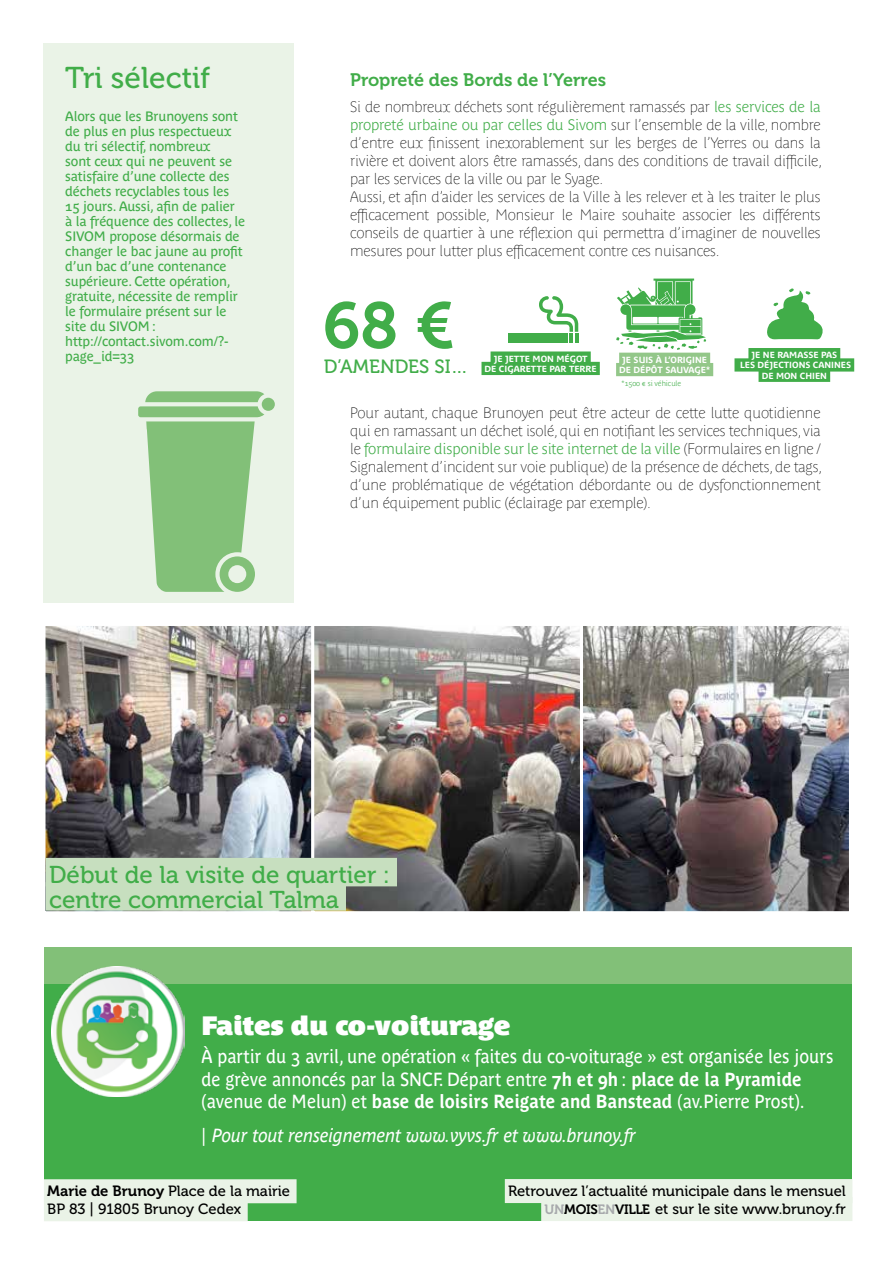
<style>
.page{position:relative;width:893px;height:1263px;background:#fff}
.page>*{position:absolute;margin:0;border:0;box-sizing:border-box;transform-origin:0 0}
.t1{font:64.65px "Museo 700";color:#41ad49}
.t2{font:30px "Museo 500";color:#41ad49}
.t3{font:700 26.4px "Parisine Plus Std Sombre";color:#fff}
.t4{font:24.3px/24.3px "Museo 500";color:#41ad49}
.t5{font:19.05px "Museo 500";color:#41ad49}
.t6{font:18.9px/22.6px "Parisine Plus Std";color:#fff;scale:.92 1}
.t7{font:italic 18.9px "Parisine Plus Std";color:#fff;scale:.92 1}
.t8{font:18px "Museo 700";color:#41ad49}
.t9{font:15px/18px "Parisine Plus Std Clair";letter-spacing:-.01em;color:#000}
.t10{font:14.85px/18px "Museo 500";color:#000;text-align:right}
.t11{font:13.5px/15px "Parisine Plus Std";letter-spacing:-.01em;color:#41ad49}
.t12{font:700 8.85px/10.4px "Parisine Plus Std";color:#fff;text-align:center}
.t13{font:700 7.5px "Parisine Plus Std Clair";letter-spacing:-.01em;color:#41ad49}
.s1{font-weight:700;color:#41ad49}
.s2{font-weight:700}
.s3{font-style:normal;font-size:18px}
.s4{font-family:"Museo 700"}
.s5{font-family:"Museo 700";font-size:13.5px;color:#a7a9ac}
.s6{font-family:"Museo 700";font-size:13.5px}
</style>
<div class="page">
<div style="left:748px;top:348px;width:92px;height:13px;background:#41ad49"></div>
<div style="left:734px;top:358px;width:120px;height:14px;background:#41ad49"></div>
<div style="left:758px;top:369px;width:72px;height:13px;background:#41ad49"></div>
<svg style="left:767px;top:288px;width:56px;height:51px"></svg>
<div style="left:491px;top:351px;width:100px;height:14px;background:#41ad49"></div>
<div style="left:481px;top:362px;width:119px;height:13px;background:#41ad49"></div>
<svg style="left:539px;top:296px;width:39px;height:47px"></svg>
<div style="left:508px;top:334px;width:60px;height:9px;background:#41ad49"></div>
<div style="left:619px;top:353px;width:91px;height:13px;background:#93c789"></div>
<div style="left:616px;top:363px;width:97px;height:13px;background:#93c789"></div>
<svg style="left:616px;top:279px;width:90px;height:71px"></svg>
<div style="left:43px;top:43px;width:251px;height:560px;background:#eaf3e7"></div>
<svg style="left:138px;top:391px;width:137px;height:201px"></svg>
<div style="left:44px;top:947px;width:808px;height:37px;background:#82c078"></div>
<div style="left:44px;top:984px;width:808px;height:236px;background:#41ad49"></div>
<div style="left:505px;top:1179px;width:347px;height:24px;background:#eaf3e7"></div>
<div style="left:541px;top:1197px;width:311px;height:24px;background:#eaf3e7"></div>
<div style="left:44px;top:1179px;width:253px;height:24px;background:#eaf3e7"></div>
<div style="left:44px;top:1197px;width:204px;height:24px;background:#eaf3e7"></div>
<img style="left:47px;top:627px;width:263px;height:231px">
<div style="left:43px;top:623px;width:271px;height:291px;border:3px solid #fff"></div>
<img style="left:315px;top:627px;width:264px;height:283px">
<div style="left:311px;top:623px;width:272px;height:291px;border:3px solid #fff"></div>
<img style="left:584px;top:627px;width:264px;height:283px">
<div style="left:580px;top:623px;width:272px;height:291px;border:3px solid #fff"></div>
<div style="left:46px;top:858px;width:351px;height:28px;background:#c7dfbf"></div>
<div style="left:46px;top:882px;width:300px;height:29px;background:#c7dfbf"></div>
<img style="left:52px;top:966px;width:132px;height:130px">
<h2 class="t2" style="left:65px;top:61px;width:146px">Tri sélectif</h2>
<p class="t11" style="left:65px;top:108px;width:181px">Alors que les Brunoyens sont de plus en plus respectueux du tri sélectif, nombreux<br>sont ceux qui ne peuvent se satisfaire d’une collecte des déchets recyclables tous les<br>15 jours. Aussi, afin de palier à la fréquence des collectes, le<br>SIVOM propose désormais de changer le bac jaune au profit d’un bac d’une contenance supérieure. Cette opération, gratuite, nécessite de remplir le formulaire présent sur le site du SIVOM : http://contact.sivom.com/?- page_id=33</p>
<p class="t8" style="left:350px;top:70px;width:257px">Propreté des Bords de l’Yerres</p>
<p class="t9" style="left:350px;top:98px;width:474px">Si de nombreux déchets sont régulièrement ramassés par <span class="s1">les services de la propreté urbaine ou par celles du Sivom</span> sur l’ensemble de la ville, nombre d’entre eux finissent inexorablement sur les berges de l’Yerres ou dans la rivière et doivent alors être ramassés, dans des conditions de travail difficile, par les services de la ville ou par le Syage.<br>Aussi, et afin d’aider les services de la Ville à les relever et à les traiter le plus efficacement possible, Monsieur le Maire souhaite associer les différents conseils de quartier à une réflexion qui permettra d’imaginer de nouvelles mesures pour lutter plus efficacement contre ces nuisances.</p>
<h1 class="t1" style="left:323px;top:290px;width:133px">68 €</h1>
<p class="t5" style="left:324px;top:356px;width:146px">D’AMENDES SI…</p>
<p class="t12" style="left:740px;top:350px;width:112px">JE NE RAMASSE PAS<br>LES DÉJECTIONS CANINES<br>DE MON CHIEN</p>
<p class="t12" style="left:485px;top:353px;width:114px">JE JETTE MON MÉGOT<br>DE CIGARETTE PAR TERRE</p>
<p class="t12" style="left:619px;top:354px;width:92px">JE SUIS À L’ORIGINE<br>DE DÉPÔT SAUVAGE*</p>
<p class="t13" style="left:622px;top:379px;width:61px">*1500 € si véhicule</p>
<p class="t9" style="left:350px;top:404px;width:474px;text-align:justify">Pour autant, chaque Brunoyen peut être acteur de cette lutte quotidienne qui en ramassant un déchet isolé, qui en notifiant les services techniques, via le <span class="s1">formulaire disponible sur le site internet de la ville</span> (Formulaires en ligne / Signalement d’incident sur voie publique) de la présence de déchets, de tags, d’une problématique de végétation débordante ou de dysfonctionnement d’un équipement public (éclairage par exemple).</p>
<h3 class="t4" style="left:49px;top:863px;width:342px">Début de la visite de quartier : centre commercial Talma</h3>
<h3 class="t3" style="left:202px;top:1010px;width:311px">Faites du co-voiturage</h3>
<p class="t6" style="left:202px;top:1045px;width:688px">À partir du 3 avril, une opération « faites du co-voiturage » est organisée les jours de grève annoncés par la SNCF. Départ entre <span class="s2">7h et 9h</span> : <span class="s2">place de la Pyramide </span>(avenue de Melun) et <span class="s2">base de loisirs Reigate and Banstead</span> (av.Pierre Prost).</p>
<p class="t7" style="left:202px;top:1124px;width:474px"><span class="s3">|</span> Pour tout renseignement www.vyvs.fr et www.brunoy.fr</p>
<p class="t10" style="left:47px;top:1182px;width:244px;text-align:left"><span class="s4">Marie de Brunoy</span> Place de la mairie<br>BP 83 | 91805 Brunoy Cedex</p>
<p class="t10" style="left:508px;top:1182px;width:339px">Retrouvez l’actualité municipale dans le mensuel<br><span class="s5">UN</span><span class="s6">MOIS</span><span class="s5">EN</span><span class="s6">VILLE</span> et sur le site www.brunoy.fr</p>
</div>
